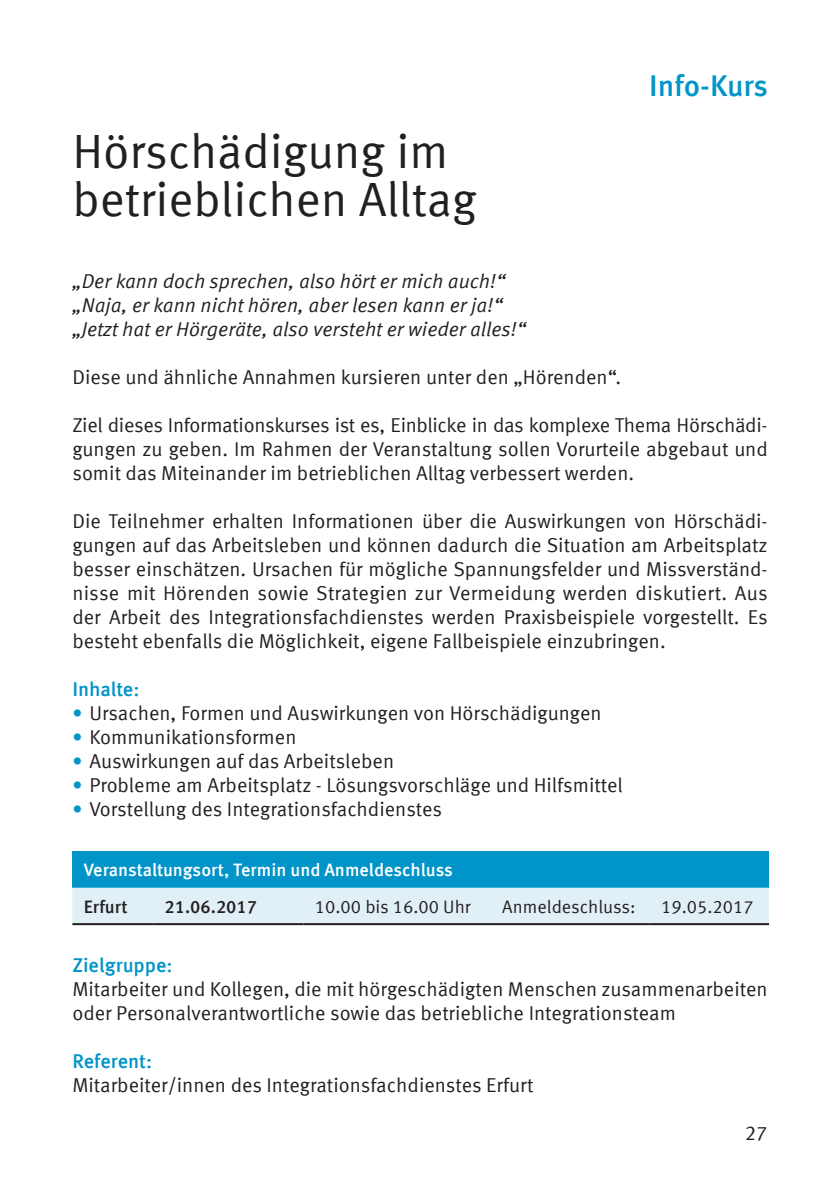
<style>
.page{position:relative;width:840px;height:1191px;background:#fff}
.page>*{position:absolute;margin:0;border:0;box-sizing:border-box;transform-origin:0 0}
.t1{font:48px/48px "Meta Offc Pro Norm";color:#231f20}
.t2{font:500 30px "Meta Offc Pro";letter-spacing:-.01em;color:#0094c8}
.t3{font:20px/24px "Meta Offc Pro Norm";color:#231f20}
.t4{font:20px/24px "Meta Offc Pro Norm Ita";color:#231f20}
.t5{font:500 20px "Meta Offc Pro";color:#0094c8}
.t6{font:500 18px "Meta Offc Pro";color:#fff}
.t7{font:18px "Meta Offc Pro Norm";color:#231f20}
.t8{font:500 18px "Meta Offc Pro";color:#231f20}
.s1{font-family:"Meta Offc Pro";font-weight:500;color:#0094c8}
</style>
<div class="page">
<div style="left:72px;top:851px;width:696px;height:36px;background:#0094c8"></div>
<div style="left:72px;top:887px;width:696px;height:36px;background:#e1f0f7"></div>
<hr style="left:72px;top:923px;width:81px;height:2px;background:#231f20">
<hr style="left:153px;top:923px;width:150px;height:2px;background:#231f20">
<hr style="left:303px;top:923px;width:187px;height:2px;background:#231f20">
<hr style="left:490px;top:923px;width:159px;height:2px;background:#231f20">
<hr style="left:649px;top:923px;width:119px;height:2px;background:#231f20">
<h1 class="t1" style="left:72px;top:124px;width:406px">Hörschädigung im betrieblichen Alltag</h1>
<p class="t4" style="left:72px;top:268px;width:455px">„Der kann doch sprechen, also hört er mich auch!“ „Naja, er kann nicht hören, aber lesen kann er ja!“ „Jetzt hat er Hörgeräte, also versteht er wieder alles!“</p>
<p class="t3" style="left:72px;top:364px;width:550px">Diese und ähnliche Annahmen kursieren unter den „Hörenden“.</p>
<h2 class="t2" style="left:648px;top:62px;width:120px">Info-Kurs</h2>
<p class="t3" style="left:72px;top:412px;width:696px">Ziel dieses Informationskurses ist es, Einblicke in das komplexe Thema Hörschädi&shy;gungen zu geben. Im Rahmen der Veranstaltung sollen Vorurteile abgebaut und somit das Miteinander im betrieblichen Alltag verbessert werden.</p>
<p class="t3" style="left:72px;top:508px;width:696px">Die Teilnehmer erhalten Informationen über die Auswirkungen von Hörschädi-- gungen auf das Arbeitsleben und können dadurch die Situation am Arbeitsplatz besser einschätzen. Ursachen für mögliche Spannungsfelder und Missverständ&shy;nisse mit Hörenden sowie Strategien zur Vermeidung werden diskutiert. Aus der Arbeit des Integrationsfachdienstes werden Praxisbeispiele vorgestellt. Es besteht ebenfalls die Möglichkeit, eigene Fallbeispiele einzubringen.</p>
<p class="t5" style="left:72px;top:674px;width:69px">Inhalte:</p>
<p class="t3" style="left:72px;top:700px;width:530px"><span class="s1">•</span> Ursachen, Formen und Auswirkungen von Hörschädigungen</p>
<p class="t3" style="left:72px;top:724px;width:225px"><span class="s1">•</span> Kommunikationsformen</p>
<p class="t3" style="left:72px;top:748px;width:323px"><span class="s1">•</span> Auswirkungen auf das Arbeitsleben</p>
<p class="t3" style="left:72px;top:772px;width:551px"><span class="s1">•</span> Probleme am Arbeitsplatz - Lösungsvorschläge und Hilfsmittel</p>
<p class="t3" style="left:72px;top:796px;width:371px"><span class="s1">•</span> Vorstellung des Integrationsfachdienstes</p>
<p class="t6" style="left:84px;top:856px;width:370px">Veranstaltungsort, Termin und Anmeldeschluss</p>
<p class="t8" style="left:84px;top:892px;width:45px">Erfurt</p>
<p class="t8" style="left:164px;top:892px;width:94px">21.06.2017</p>
<p class="t7" style="left:315px;top:893px;width:157px">10.00 bis 16.00 Uhr</p>
<p class="t7" style="left:502px;top:893px;width:135px">Anmeldeschluss:</p>
<p class="t7" style="left:660px;top:893px;width:94px">19.05.2017</p>
<p class="t5" style="left:72px;top:950px;width:102px">Zielgruppe:</p>
<p class="t3" style="left:72px;top:976px;width:696px">Mitarbeiter und Kollegen, die mit hörgeschädigten Menschen zusammenarbeiten oder Personalverantwortliche sowie das betriebliche Integrationsteam</p>
<p class="t5" style="left:72px;top:1046px;width:81px">Referent:</p>
<p class="t3" style="left:72px;top:1072px;width:462px">Mitarbeiter/innen des Integrationsfachdienstes Erfurt</p>
<p class="t3" style="left:744px;top:1120px;width:24px">27</p>
</div>
